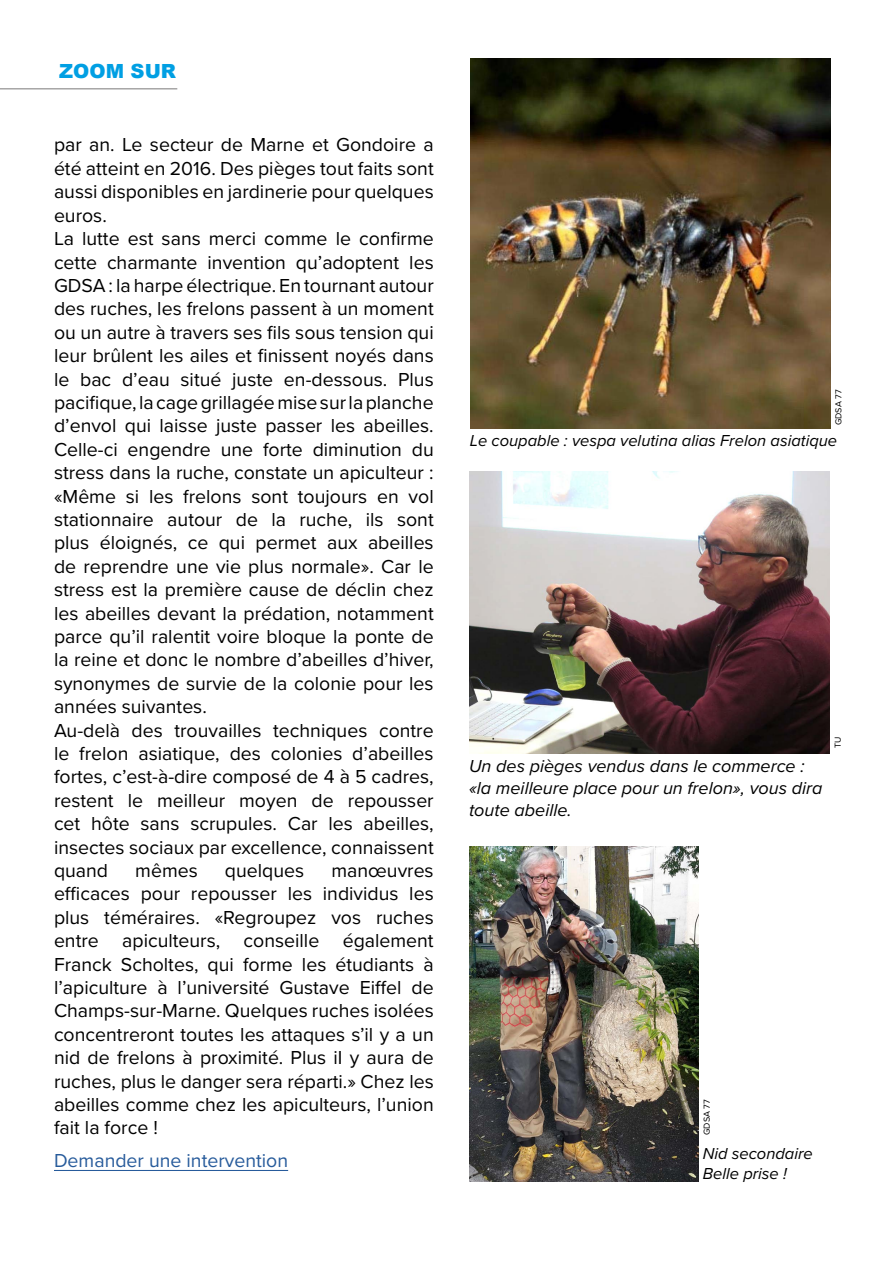
<style>
.page{position:relative;width:893px;height:1263px;background:#fff}
.page>*{position:absolute;margin:0;border:0;box-sizing:border-box;transform-origin:0 0}
.t1{font:19.5px/23.4px "Proxima Nova";color:#000}
.t2{font:19.5px "Proxima Nova";color:#275b9b}
.t3{font:900 19.5px "Arial";color:#009fe3}
.t4{font:italic 18px/21.6px "Proxima Nova";color:#000}
.t5{font:italic 16.5px/19.8px "Proxima Nova";color:#000}
.t6{font:9px "Proxima Nova";color:#000}
</style>
<div class="page">
<hr style="left:54px;top:1170px;width:234px;height:1px;background:#275b9b">
<hr style="left:0;top:88px;width:177px;height:2px;background:#a6a5a5">
<img style="left:469px;top:471px;width:360px;height:283px">
<img style="left:470px;top:58px;width:360px;height:370px">
<img style="left:469px;top:846px;width:229px;height:335px">
<p class="t3" style="left:59px;top:57px;width:118px">ZOOM SUR</p>
<p class="t1" style="left:54px;top:132px;width:381px">par an. Le secteur de Marne et Gondoire a été atteint en 2016. Des pièges tout faits sont aussi disponibles en jardinerie pour quelques euros.<br>La lutte est sans merci comme le confirme cette charmante invention qu’adoptent les GDSA : la harpe électrique. En tournant autour des ruches, les frelons passent à un moment ou un autre à travers ses fils sous tension qui leur brûlent les ailes et finissent noyés dans le bac d’eau situé juste en-dessous. Plus pacifique, la cage grillagée mise sur la planche d’envol qui laisse juste passer les abeilles.<br>Celle-ci engendre une forte diminution du stress dans la ruche, constate un apiculteur : «Même si les frelons sont toujours en vol stationnaire autour de la ruche, ils sont plus éloignés, ce qui permet aux abeilles de reprendre une vie plus normale». Car le stress est la première cause de déclin chez les abeilles devant la prédation, notamment parce qu’il ralentit voire bloque la ponte de la reine et donc le nombre d’abeilles d’hiver, synonymes de survie de la colonie pour les années suivantes.<br>Au-delà des trouvailles techniques contre le frelon asiatique, des colonies d’abeilles fortes, c’est-à-dire composé de 4 à 5 cadres, restent le meilleur moyen de repousser cet hôte sans scrupules. Car les abeilles, insectes sociaux par excellence, connaissent quand</p>
<p class="t1" style="left:135px;top:858px;width:64px">mêmes</p>
<p class="t1" style="left:225px;top:858px;width:81px">quelques</p>
<p class="t1" style="left:54px;top:858px;width:381px;text-align:justify;text-indent:277px">manœuvres efficaces pour repousser les individus les plus téméraires. «Regroupez vos ruches entre apiculteurs, conseille également Franck Scholtes, qui forme les étudiants à l’apiculture à l’université Gustave Eiffel de Champs-sur-Marne. Quelques ruches isolées concentreront toutes les attaques s’il y a un nid de frelons à proximité. Plus iI y aura de ruches, plus le danger sera réparti.» Chez les abeilles comme chez les apiculteurs, l’union fait la force !</p>
<p class="t2" style="left:54px;top:1146px;width:236px">Demander une intervention</p>
<p class="t6" style="left:832px;top:425px;width:37px;rotate:-90deg">GDSA 77</p>
<p class="t5" style="left:470px;top:430px;width:369px">Le coupable : vespa velutina alias Frelon asiatique</p>
<p class="t4" style="left:469px;top:755px;width:355px">Un des pièges vendus dans le commerce : «la meilleure place pour un frelon», vous dira toute abeille.</p>
<p class="t6" style="left:831px;top:748px;width:13px;rotate:-90deg">TU</p>
<p class="t6" style="left:700px;top:1135px;width:37px;rotate:-90deg">GDSA 77</p>
<p class="t5" style="left:703px;top:1143px;width:112px">Nid secondaire<br>Belle prise !</p>
</div>
